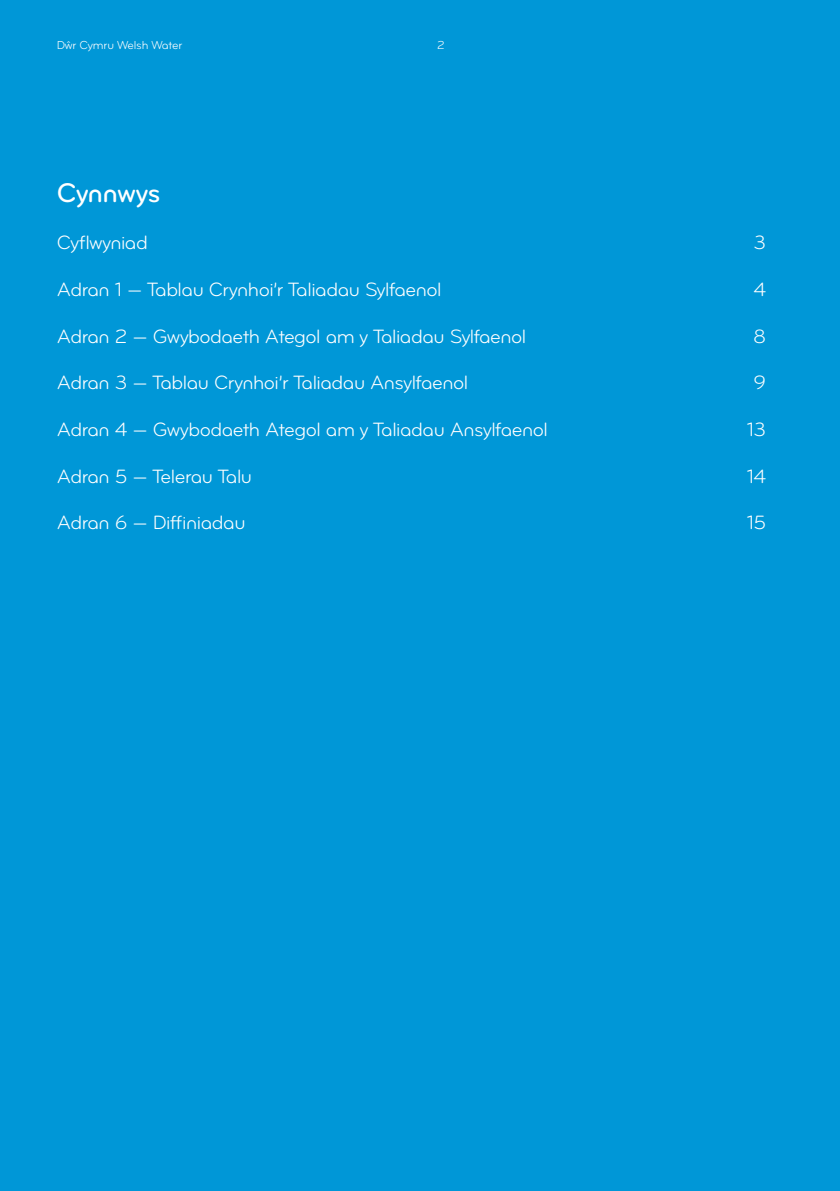
<style>
.page{position:relative;width:840px;height:1191px;background:#fff}
.page>*{position:absolute;margin:0;border:0;box-sizing:border-box;transform-origin:0 0}
.t1{font:28px "Bryant Pro Medium Alternate";letter-spacing:-.03em;color:#fff}
.t2{font:20px "Bryant Pro Regular Alternate";letter-spacing:-.025em;color:#fff}
.t3{font:12px "Bryant Pro Regular Alternate";letter-spacing:-.015em;color:#fff}
</style>
<div class="page">
<div style="left:0;top:0;width:839px;height:1191px;background:#0097d7"></div>
<p class="t3" style="left:57px;top:38px;width:127px">Dŵr Cymru Welsh Water</p>
<p class="t3" style="left:437px;top:38px;width:9px">2</p>
<h1 class="t1" style="left:57px;top:176px;width:105px">Cynnwys</h1>
<p class="t2" style="left:57px;top:231px;width:93px">Cyflwyniad</p>
<p class="t2" style="left:753px;top:231px;width:14px">3</p>
<p class="t2" style="left:57px;top:277px;width:386px">Adran 1 — Tablau Crynhoi’r Taliadau Sylfaenol</p>
<p class="t2" style="left:753px;top:277px;width:14px">4</p>
<p class="t2" style="left:57px;top:324px;width:471px">Adran 2 — Gwybodaeth Ategol am y Taliadau Sylfaenol</p>
<p class="t2" style="left:752px;top:324px;width:15px">8</p>
<p class="t2" style="left:57px;top:371px;width:413px">Adran 3 — Tablau Crynhoi’r Taliadau Ansylfaenol</p>
<p class="t2" style="left:753px;top:371px;width:14px">9</p>
<p class="t2" style="left:57px;top:417px;width:492px">Adran 4 — Gwybodaeth Ategol am y Taliadau Ansylfaenol</p>
<p class="t2" style="left:746px;top:417px;width:21px">13</p>
<p class="t2" style="left:57px;top:464px;width:197px">Adran 5 — Telerau Talu</p>
<p class="t2" style="left:746px;top:464px;width:21px">14</p>
<p class="t2" style="left:57px;top:511px;width:190px">Adran 6 — Diffiniadau</p>
<p class="t2" style="left:746px;top:511px;width:21px">15</p>
</div>
